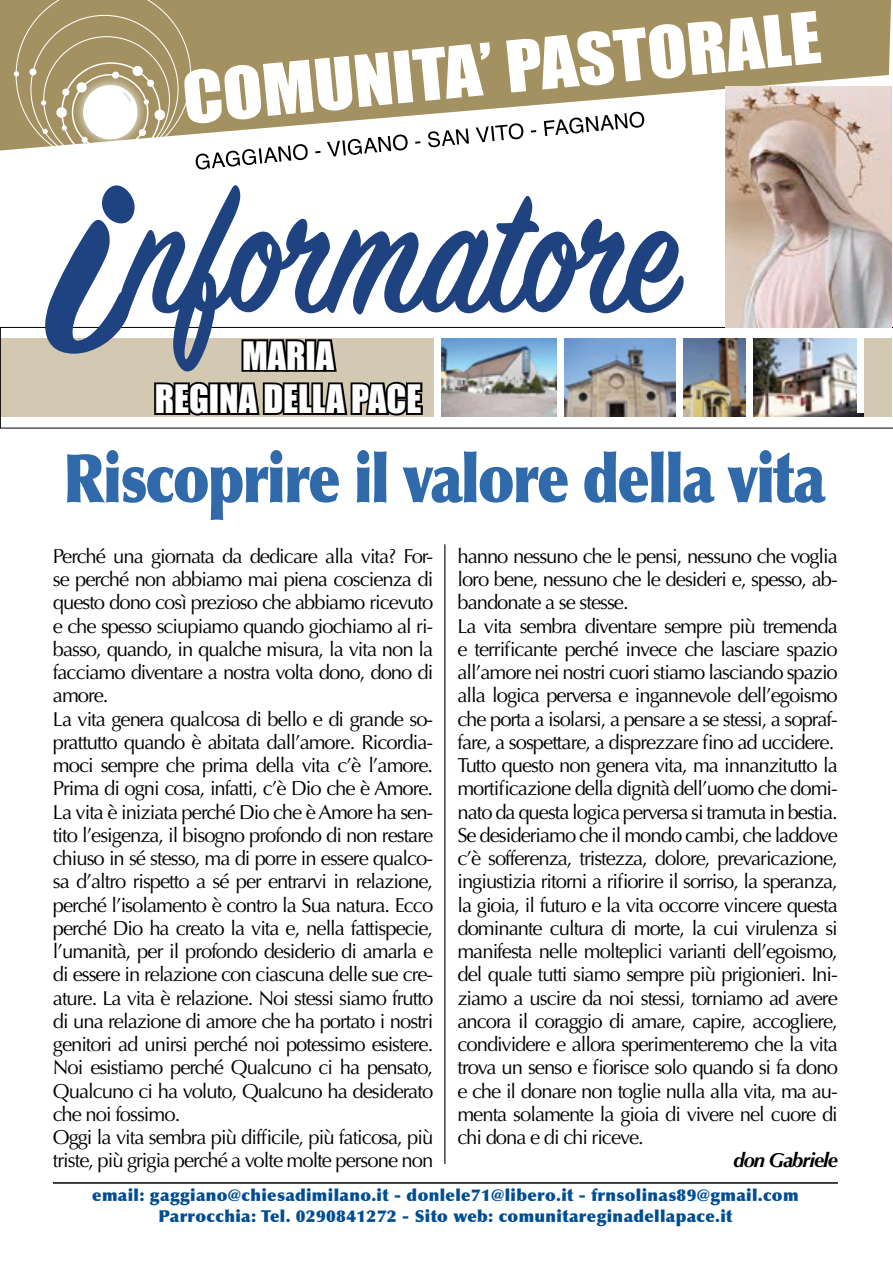
<style>
.page{position:relative;width:893px;height:1263px;background:#fff}
.page>*{position:absolute;margin:0;border:0;box-sizing:border-box;transform-origin:0 0}
.t1{font:600 198px "Sign Painter House Script";color:#1f4281;scale:.82 1}
.t2{font:900 67.5px "Optima";letter-spacing:-.03em;color:#306aaa;scale:.83 1}
.t3{font:66px "Impact";color:#fff;scale:1.1 1}
.t4{font:36px/43.2px "Impact";color:#fff;text-align:center}
.t5{font:20.25px/23.2px "Optima";letter-spacing:-.05em;color:#000}
.t6{font:italic 700 20.25px "Optima";letter-spacing:-.05em;color:#000}
.t7{font:900 16.5px/21px "Optima";letter-spacing:.02em;color:#004d91;text-align:center}
.s1{font-size:330px}
</style>
<div class="page">
<img style="left:0;top:327px;width:893px;height:101px">
<svg style="left:0;top:0;width:891px;height:151px;fill:#a39161"></svg>
<div style="left:502px;top:222px;width:7px;height:7px;border:2px solid #fff;border-radius:50%"></div>
<svg style="left:503px;top:222px;width:6px;height:6px"></svg>
<div style="left:557px;top:335px;width:7px;height:86px;background:#fff"></div>
<div style="left:435px;top:335px;width:6px;height:86px;background:#fff"></div>
<div style="left:677px;top:335px;width:6px;height:86px;background:#fff"></div>
<div style="left:747px;top:335px;width:6px;height:86px;background:#fff"></div>
<div style="left:857px;top:326px;width:7px;height:86px;background:#fff"></div>
<svg style="left:14px;top:0;width:630px;height:170px"></svg>
<img style="left:726px;top:86px;width:166px;height:241px">
<svg style="left:145px;top:379px;width:66px;height:40px;background:#676258"></svg>
<div style="left:208px;top:382px;width:12px;height:33px;border:4px solid #000"></div>
<svg style="left:217px;top:326px;width:208px;height:97px"></svg>
<hr style="left:444px;top:544px;width:1px;height:620px;background:#000">
<hr style="left:53px;top:1182px;width:785px;height:2px;background:#000">
<h3 class="t3" style="left:179px;top:44px;width:583px;rotate:-5deg">COMUNITA’ PASTORALE</h3>
<h1 class="t1" style="left:51px;top:131px;width:766px"><span class="s1">i</span>nformatore</h1>
<h3 class="t4" style="left:155px;top:333px;width:268px">MARIA<br>REGINA DELLA PACE</h3>
<h2 class="t2" style="left:63px;top:438px;width:920px">Riscoprire il valore della vita</h2>
<p class="t5" style="left:53px;top:545px;width:382px">Perché una giornata da dedicare alla vita? For&shy;se perché non abbiamo mai piena coscienza di questo dono così prezioso che abbiamo ricevuto e che spesso sciupiamo quando giochiamo al ri&shy;basso, quando, in qualche misura, la vita non la facciamo diventare a nostra volta dono, dono di amore.<br>La vita genera qualcosa di bello e di grande so&shy;prattutto quando è abitata dall’amore. Ricordia&shy;moci sempre che prima della vita c’è l’amore.<br>Prima di ogni cosa, infatti, c’è Dio che è Amore.<br>La vita è iniziata perché Dio che è Amore ha sen&shy;tito l’esigenza, il bisogno profondo di non restare chiuso in sé stesso, ma di porre in essere qualco&shy;sa d’altro rispetto a sé per entrarvi in relazione, perché l’isolamento è contro la Sua natura. Ecco perché Dio ha creato la vita e, nella fattispecie, l’umanità, per il profondo desiderio di amarla e di essere in relazione con ciascuna delle sue cre&shy;ature. La vita è relazione. Noi stessi siamo frutto di una relazione di amore che ha portato i nostri genitori ad unirsi perché noi potessimo esistere.<br>Noi esistiamo perché Qualcuno ci ha pensato, Qualcuno ci ha voluto, Qualcuno ha desiderato che noi fossimo.<br>Oggi la vita sembra più difficile, più faticosa, più triste, più grigia perché a volte molte persone non</p>
<p class="t5" style="left:457px;top:545px;width:382px">hanno nessuno che le pensi, nessuno che voglia loro bene, nessuno che le desideri e, spesso, ab&shy;bandonate a se stesse.<br>La vita sembra diventare sempre più tremenda e terrificante perché invece che lasciare spazio all’amore nei nostri cuori stiamo lasciando spazio alla logica perversa e ingannevole dell’egoismo che porta a isolarsi, a pensare a se stessi, a sopraf&shy;fare, a sospettare, a disprezzare fino ad uccidere.<br>Tutto questo non genera vita, ma innanzitutto la mortificazione della dignità dell’uomo che domi&shy;nato da questa logica perversa si tramuta in bestia.<br>Se desideriamo che il mondo cambi, che laddove c’è sofferenza, tristezza, dolore, prevaricazione, ingiustizia ritorni a rifiorire il sorriso, la speranza, la gioia, il futuro e la vita occorre vincere questa dominante cultura di morte, la cui virulenza si manifesta nelle molteplici varianti dell’egoismo, del quale tutti siamo sempre più prigionieri. Ini&shy;ziamo a uscire da noi stessi, torniamo ad avere ancora il coraggio di amare, capire, accogliere, condividere e allora sperimenteremo che la vita trova un senso e fiorisce solo quando si fa dono e che il donare non toglie nulla alla vita, ma au&shy;menta solamente la gioia di vivere nel cuore di chi dona e di chi riceve.</p>
<p class="t6" style="left:733px;top:1148px;width:106px">don Gabriele</p>
<p class="t7" style="left:92px;top:1184px;width:708px">email: gaggiano@chiesadimilano.it - donlele71@libero.it - frnsolinas89@gmail.com<br>Parrocchia: Tel. 0290841272 - Sito web: comunitareginadellapace.it</p>
</div>
